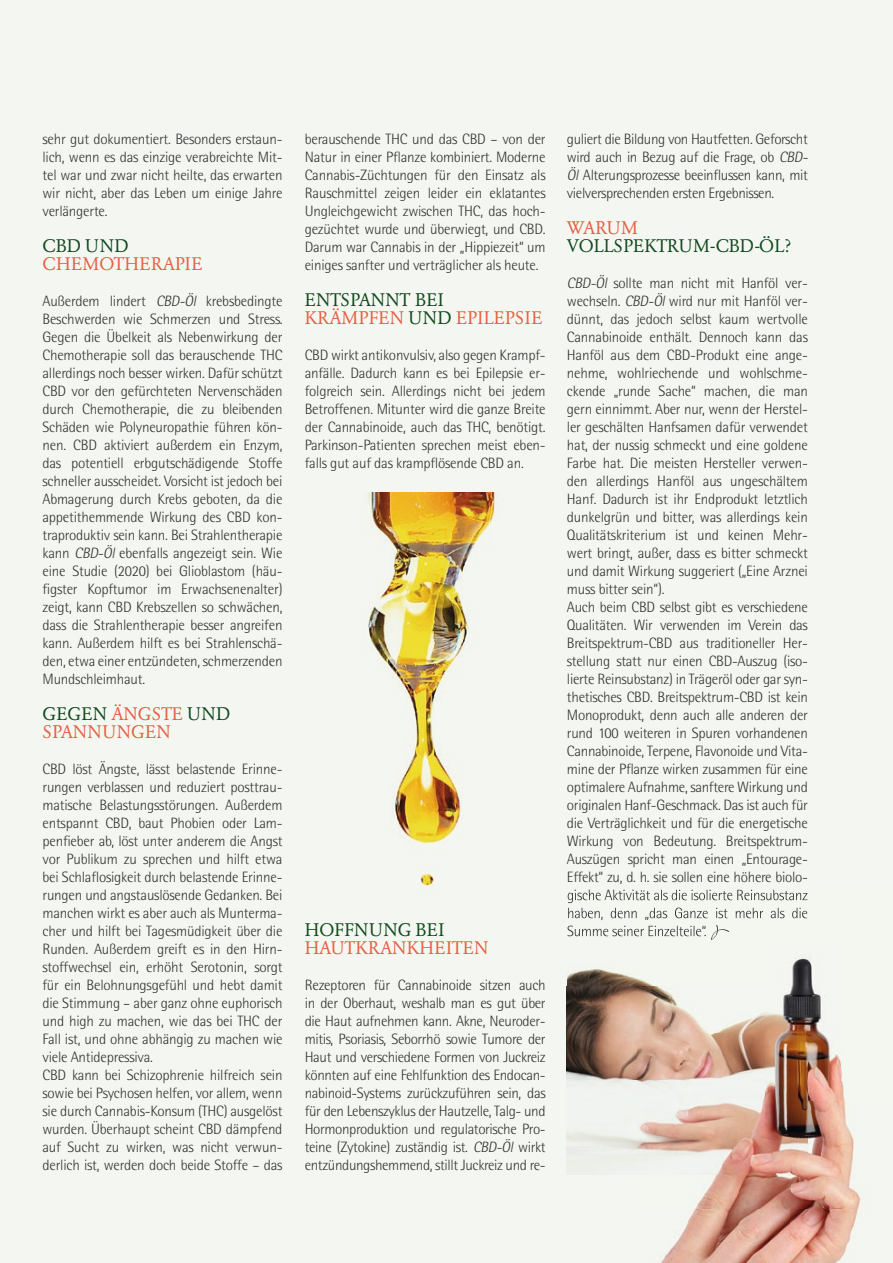
<style>
.page{position:relative;width:893px;height:1263px;background:#f4f7f1}
.page>*{position:absolute;margin:0;border:0;box-sizing:border-box;transform-origin:0 0}
.t1{font:18px/18px "Garamond BQ";letter-spacing:.025em;color:#e65e42}
.t2{font:18px "Garamond BQ";letter-spacing:-.015em;color:#10481d}
.t3{font:18px "Garamond BQ";color:#e65e42}
.t4{font:18px "Garamond BQ";letter-spacing:.025em;color:#10481d}
.t5{font:18px "Garamond BQ";letter-spacing:.005em;color:#10481d}
.t6{font:300 15px/18px "AT Rotis Semi Sans";letter-spacing:-.015em;color:#323232;text-align:justify}
.s1{font-style:italic}
.s2{color:#10481d}
</style>
<div class="page">
<img style="left:368px;top:492px;width:127px;height:395px">
<img style="left:567px;top:895px;width:70px;height:272px">
<img style="left:568px;top:893px;width:69px;height:10px">
<img style="left:568px;top:907px;width:69px;height:13px">
<img style="left:568px;top:925px;width:69px;height:11px">
<img style="left:661px;top:889px;width:113px;height:1px">
<img style="left:808px;top:958px;width:46px;height:198px">
<img style="left:695px;top:1174px;width:96px;height:35px">
<img style="left:791px;top:1156px;width:70px;height:53px">
<img style="left:660px;top:1209px;width:198px;height:54px">
<img style="left:637px;top:890px;width:163px;height:11px">
<img style="left:637px;top:924px;width:80px;height:13px">
<img style="left:765px;top:893px;width:43px;height:8px">
<img style="left:637px;top:956px;width:171px;height:218px">
<img style="left:645px;top:907px;width:163px;height:13px">
<img style="left:637px;top:925px;width:69px;height:11px">
<svg style="left:711px;top:925px;width:18px;height:15px"></svg>
<p class="t6" style="left:43px;top:130px;width:242px">sehr gut dokumentiert. Besonders erstaun&shy;lich, wenn es das einzige verabreichte Mit&shy;tel war und zwar nicht heilte, das erwarten wir nicht, aber das Leben um einige Jahre verlängerte.</p>
<p class="t5" style="left:43px;top:235px;width:88px">CBD UND</p>
<p class="t1" style="left:43px;top:255px;width:161px">CHEMOTHERAPIE</p>
<p class="t6" style="left:43px;top:292px;width:242px">Außerdem lindert <span class="s1">CBD-Öl</span> krebsbedingte Beschwerden wie Schmerzen und Stress.<br>Gegen die Übelkeit als Nebenwirkung der Chemotherapie soll das berauschende THC allerdings noch besser wirken. Dafür schützt CBD vor den gefürchteten Nervenschäden durch Chemotherapie, die zu bleibenden Schäden wie Polyneuropathie führen kön&shy;nen. CBD aktiviert außerdem ein Enzym, das potentiell erbgutschädigende Stoffe schneller ausscheidet. Vorsicht ist jedoch bei Abmagerung durch Krebs geboten, da die appetithemmende Wirkung des CBD kon&shy;traproduktiv sein kann. Bei Strahlentherapie kann <span class="s1">CBD-Öl</span> ebenfalls angezeigt sein. Wie eine Studie (2020) bei Glioblastom (häu&shy;figster Kopftumor im Erwachsenenalter) zeigt, kann CBD Krebszellen so schwächen, dass die Strahlentherapie besser angreifen kann. Außerdem hilft es bei Strahlenschä&shy;den, etwa einer entzündeten, schmerzenden Mundschleimhaut.</p>
<p class="t1" style="left:43px;top:705px;width:190px"><span class="s2">GEGEN</span> ÄNGSTE <span class="s2">UND<br></span>SPANNUNGEN</p>
<p class="t6" style="left:43px;top:760px;width:242px;text-align:left">CBD löst Ängste, lässt belastende Erinne&shy;rungen verblassen und reduziert posttrau&shy;matische Belastungsstörungen. Außerdem entspannt CBD, baut Phobien oder Lam&shy;penfieber ab, löst unter anderem die Angst vor Publikum zu sprechen und hilft etwa bei Schlaflosigkeit durch belastende Erinne&shy;rungen und angstauslösende Gedanken. Bei manchen wirkt es aber auch als Munterma&shy;cher und hilft bei Tagesmüdigkeit über die Runden. Außerdem greift es in den Hirn&shy;stoffwechsel ein, erhöht Serotonin, sorgt für ein Belohnungsgefühl und hebt damit die Stimmung – aber ganz ohne euphorisch und high zu machen, wie das bei THC der Fall ist, und ohne abhängig zu machen wie viele Antidepressiva.<br>CBD kann bei Schizophrenie hilfreich sein sowie bei Psychosen helfen, vor allem, wenn sie durch Cannabis-Konsum (THC) ausgelöst wurden. Überhaupt scheint CBD dämpfend auf Sucht zu wirken, was nicht verwun&shy;derlich ist, werden doch beide Stoffe – das</p>
<p class="t6" style="left:305px;top:130px;width:242px">berauschende THC und das CBD – von der Natur in einer Pflanze kombiniert. Moderne Cannabis-Züchtungen für den Einsatz als Rauschmittel zeigen leider ein eklatantes Ungleichgewicht zwischen THC, das hoch&shy;gezüchtet wurde und überwiegt, und CBD.<br>Darum war Cannabis in der „Hippiezeit“ um einiges sanfter und verträglicher als heute.</p>
<p class="t1" style="left:305px;top:291px;width:239px"><span class="s2">ENTSPANNT BEI<br></span>KRÄMPFEN <span class="s2">UND</span> EPILEPSIE</p>
<p class="t6" style="left:305px;top:346px;width:242px">CBD wirkt antikonvulsiv, also gegen Krampf&shy;anfälle. Dadurch kann es bei Epilepsie er&shy;folgreich sein. Allerdings nicht bei jedem Betroffenen. Mitunter wird die ganze Breite der Cannabinoide, auch das THC, benötigt.<br>Parkinson-Patienten sprechen meist eben&shy;falls gut auf das krampflösende CBD an.</p>
<p class="t4" style="left:305px;top:919px;width:141px">HOFFNUNG BEI</p>
<p class="t3" style="left:305px;top:937px;width:185px">HAUTKRANKHEITEN</p>
<p class="t6" style="left:305px;top:976px;width:242px">Rezeptoren für Cannabinoide sitzen auch in der Oberhaut, weshalb man es gut über die Haut aufnehmen kann. Akne, Neuroder&shy;mitis, Psoriasis, Seborrhö sowie Tumore der Haut und verschiedene Formen von Juckreiz könnten auf eine Fehlfunktion des Endocan&shy;nabinoid-Systems zurückzuführen sein, das für den Lebenszyklus der Hautzelle, Talg- und Hormonproduktion und regulatorische Pro&shy;teine (Zytokine) zuständig ist. <span class="s1">CBD-Öl</span> wirkt entzündungshemmend, stillt Juckreiz und re-</p>
<p class="t6" style="left:567px;top:130px;width:245px;text-align:left">guliert die Bildung von Hautfetten. Geforscht wird auch in Bezug auf die Frage, ob <span class="s1">CBD-Öl</span> Alterungsprozesse beeinflussen kann, mit vielversprechenden ersten Ergebnissen.</p>
<p class="t1" style="left:567px;top:219px;width:72px">WARUM</p>
<p class="t2" style="left:567px;top:235px;width:226px">VOLLSPEKTRUM-CBD-ÖL?</p>
<p class="t6" style="left:567px;top:274px;width:242px;text-align:left"><span class="s1">CBD-Öl</span> sollte man nicht mit Hanföl ver&shy;wechseln. <span class="s1">CBD-Öl</span>wird nur mit Hanföl ver&shy;dünnt, das jedoch selbst kaum wertvolle Cannabinoide enthält. Dennoch kann das Hanföl aus dem CBD-Produkt eine ange&shy;nehme, wohlriechende und wohlschme&shy;ckende „runde Sache“ machen, die man gern einnimmt. Aber nur, wenn der Herstel&shy;ler geschälten Hanfsamen dafür verwendet hat, der nussig schmeckt und eine goldene Farbe hat. Die meisten Hersteller verwen&shy;den allerdings Hanföl aus ungeschältem Hanf. Dadurch ist ihr Endprodukt letztlich dunkelgrün und bitter, was allerdings kein Qualitätskriterium ist und keinen Mehr&shy;wert bringt, außer, dass es bitter schmeckt und damit Wirkung suggeriert („Eine Arznei muss bitter sein“).<br>Auch beim CBD selbst gibt es verschiedene Qualitäten. Wir verwenden im Verein das Breitspektrum-CBD aus traditioneller Her&shy;stellung statt nur einen CBD-Auszug (iso&shy;lierte Reinsubstanz) in Trägeröl oder gar syn&shy;thetisches CBD. Breitspektrum-CBD ist kein Monoprodukt, denn auch alle anderen der rund 100 weiteren in Spuren vorhandenen Cannabinoide, Terpene, Flavonoide und Vita&shy;mine der Pflanze wirken zusammen für eine optimalere Aufnahme, sanftere Wirkung und originalen Hanf-Geschmack. Das ist auch für die Verträglichkeit und für die energetische Wirkung von Bedeutung. Breitspektrum-Auszügen spricht man einen „Entourage-Effekt“ zu, d. h. sie sollen eine höhere biolo-</p>
</div>
